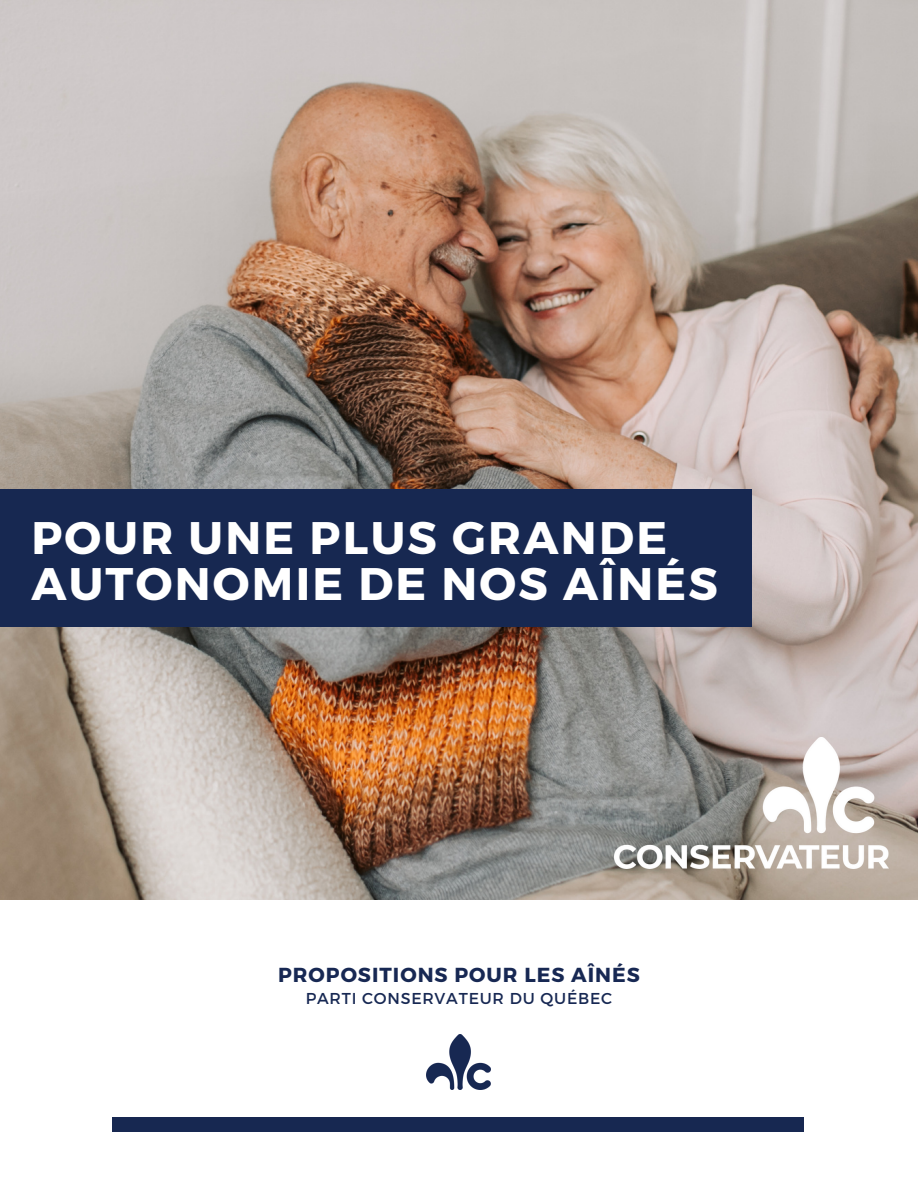
<style>
.page{position:relative;width:918px;height:1188px;background:#fff}
.page>*{position:absolute;margin:0;border:0;box-sizing:border-box;transform-origin:0 0}
.t1{font:700 45.6px/46.2px "Montserrat";letter-spacing:.05em;color:#fff}
.t2{font:700 20.25px "Montserrat";letter-spacing:.05em;color:#172853}
.t3{font:15.75px "Montserrat";letter-spacing:.05em;color:#172853}
</style>
<div class="page">
<img style="left:0;top:0;width:918px;height:899px">
<div style="left:112px;top:1117px;width:692px;height:15px;background:#172851"></div>
<img style="left:614px;top:737px;width:275px;height:132px">
<img style="left:426px;top:1035px;width:64px;height:55px">
<div style="left:0;top:490px;width:751px;height:137px;background:#172851"></div>
<p class="t1" style="left:31px;top:512px;width:688px">POUR UNE PLUS GRANDE<br>AUTONOMIE DE NOS AÎNÉS</p>
<p class="t2" style="left:278px;top:961px;width:363px">PROPOSITIONS POUR LES AÎNÉS</p>
<p class="t3" style="left:306px;top:988px;width:308px">PARTI CONSERVATEUR DU QUÉBEC</p>
</div>
